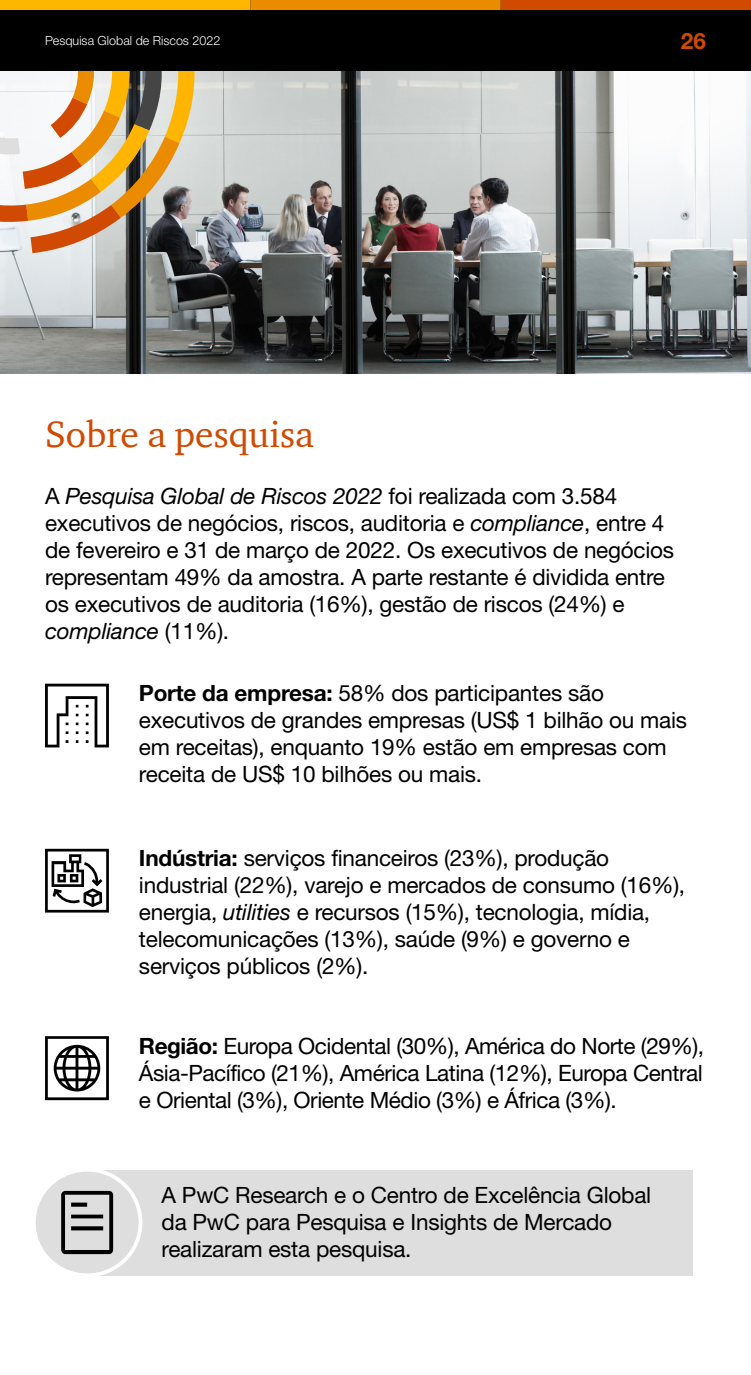
<style>
.page{position:relative;width:751px;height:1375px;background:#fff}
.page>*{position:absolute;margin:0;border:0;box-sizing:border-box;transform-origin:0 0}
.t1{font:37.5px "ITC Charter Com";color:#d04a02}
.t2{font:22.5px/27px "Helvetica Neue";letter-spacing:-.01em;color:#000}
.t3{font:700 22.5px "Helvetica Neue";color:#d04a02}
.t4{font:300 12.5px "Helvetica Neue";color:#fff}
.s1{font-style:italic}
.s2{font-weight:700}
</style>
<div class="page">
<img style="left:0;top:71px;width:750px;height:303px">
<div style="left:96px;top:1170px;width:596px;height:105px;background:#dedede"></div>
<div style="left:34px;top:1170px;width:106px;height:105px;background:#dedede;border-radius:50%"></div>
<div style="left:32px;top:1168px;width:110px;height:109px;border:4px solid #fff;border-radius:50%"></div>
<svg style="left:61px;top:1191px;width:52px;height:63px"></svg>
<svg style="left:0;top:71px;width:197px;height:182px"></svg>
<svg style="left:45px;top:684px;width:64px;height:63px"></svg>
<svg style="left:45px;top:849px;width:64px;height:64px"></svg>
<svg style="left:45px;top:1036px;width:64px;height:64px"></svg>
<div style="left:0;top:0;width:750px;height:71px;background:#000"></div>
<div style="left:0;top:0;width:250px;height:10px;background:#ffb600"></div>
<div style="left:500px;top:0;width:250px;height:10px;background:#d04a02"></div>
<div style="left:250px;top:0;width:250px;height:10px;background:#eb8c00"></div>
<p class="t4" style="left:45px;top:33px;width:177px">Pesquisa Global de Riscos 2022</p>
<p class="t3" style="left:680px;top:27px;width:27px">26</p>
<h1 class="t1" style="left:45px;top:411px;width:270px">Sobre a pesquisa</h1>
<p class="t2" style="left:45px;top:482px;width:630px">A <span class="s1">Pesquisa Global de Riscos 2022</span> foi realizada com 3.584 executivos de negócios, riscos, auditoria e <span class="s1">compliance</span>, entre 4 de fevereiro e 31 de março de 2022. Os executivos de negócios representam 49% da amostra. A parte restante é dividida entre os executivos de auditoria (16%), gestão de riscos (24%) e <span class="s1">compliance</span> (11%).</p>
<p class="t2" style="left:139px;top:680px;width:549px"><span class="s2">Porte da empresa:</span> 58% dos participantes são executivos de grandes empresas (US$ 1 bilhão ou mais em receitas), enquanto 19% estão em empresas com receita de US$ 10 bilhões ou mais.</p>
<p class="t2" style="left:139px;top:845px;width:547px"><span class="s2">Indústria:</span> serviços financeiros (23%), produção industrial (22%), varejo e mercados de consumo (16%), energia, <span class="s1">utilities</span> e recursos (15%), tecnologia, mídia, telecomunicações (13%), saúde (9%) e governo e serviços públicos (2%).</p>
<p class="t2" style="left:139px;top:1032px;width:566px;text-align:justify"><span class="s2">Região:</span> Europa Ocidental (30%), América do Norte (29%), Ásia-Pacífico (21%), América Latina (12%), Europa Central e Oriental (3%), Oriente Médio (3%) e África (3%).</p>
<p class="t2" style="left:161px;top:1181px;width:491px">A PwC Research e o Centro de Excelência Global da PwC para Pesquisa e Insights de Mercado realizaram esta pesquisa.</p>
</div>
